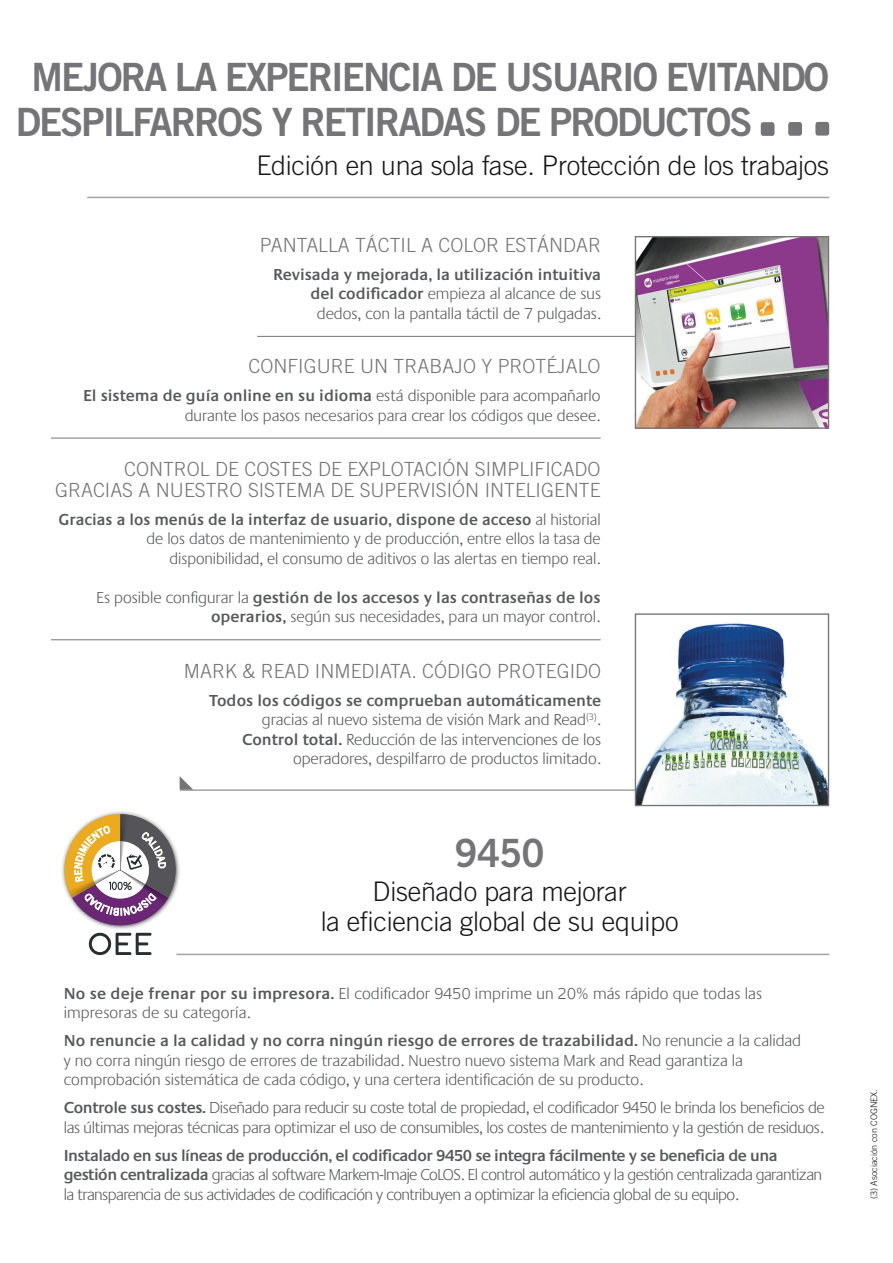
<style>
.page{position:relative;width:893px;height:1263px;background:#fff}
.page>*{position:absolute;margin:0;border:0;box-sizing:border-box;transform-origin:0 0}
.t1{font:39px/45px "Trade Gothic Bold Two";letter-spacing:-.05em;color:#757476}
.t2{font:300 27px/30px "Trade Gothic";letter-spacing:-.01em;color:#171518;text-align:center}
.t3{font:300 19.5px/21px "Trade Gothic";color:#757476;text-align:right}
.t4{font:300 16.5px/19.5px "Praxis";color:#57595a;text-align:right}
.t5{font:300 16.5px/19.5px "Praxis";letter-spacing:-.03em;color:#57595a}
.t6{font:300 16.5px/19.5px "Praxis";letter-spacing:-.02em;color:#57595a}
.t7{font:300 9px "Trade Gothic";color:#171518}
.s1{font-weight:600}
</style>
<div class="page">
<hr style="left:257px;top:336px;width:408px;height:1px;background:#757476">
<hr style="left:51px;top:639px;width:550px;height:1px;background:#757476">
<hr style="left:51px;top:438px;width:550px;height:1px;background:#757476">
<hr style="left:180px;top:790px;width:485px;height:1px;background:#757476">
<svg style="left:180px;top:776px;width:13px;height:14px"></svg>
<img style="left:637px;top:238px;width:190px;height:189px">
<div style="left:635px;top:236px;width:194px;height:193px;border:1px solid #757476"></div>
<img style="left:637px;top:623px;width:190px;height:181px">
<div style="left:635px;top:613px;width:194px;height:193px;border:1px solid #757476"></div>
<svg style="left:761px;top:122px;width:13px;height:14px"></svg>
<svg style="left:788px;top:122px;width:14px;height:14px"></svg>
<svg style="left:815px;top:122px;width:14px;height:14px"></svg>
<hr style="left:87px;top:197px;width:742px;height:1px;background:#a3a3a5">
<hr style="left:176px;top:954px;width:653px;height:1px;background:#a3a3a5">
<svg style="left:59px;top:809px;width:122px;height:122px"></svg>
<svg style="left:59px;top:814px;width:117px;height:141px"></svg>
<h1 class="t1" style="left:16px;top:54px;width:815px;text-indent:16px">MEJORA LA EXPERIENCIA DE USUARIO EVITANDO<br>DESPILFARROS Y RETIRADAS DE PRODUCTOS</h1>
<h2 class="t2" style="left:256px;top:150px;width:574px">Edición en una sola fase. Protección de los trabajos</h2>
<p class="t3" style="left:260px;top:234px;width:343px">PANTALLA TÁCTIL A COLOR ESTÁNDAR</p>
<p class="t4" style="left:273px;top:265px;width:330px"><span class="s1">Revisada y mejorada, la utilización intuitiva del codificador</span> empieza al alcance de sus dedos, con la pantalla táctil de 7 pulgadas.</p>
<p class="t3" style="left:248px;top:355px;width:354px">CONFIGURE UN TRABAJO Y PROTÉJALO</p>
<p class="t4" style="left:83px;top:386px;width:519px"><span class="s1">El sistema de guía online en su idioma</span> está disponible para acompañarlo durante los pasos necesarios para crear los códigos que desee.</p>
<p class="t3" style="left:55px;top:458px;width:547px">CONTROL DE COSTES DE EXPLOTACIÓN SIMPLIFICADO<br>GRACIAS A NUESTRO SISTEMA DE SUPERVISIÓN INTELIGENTE</p>
<p class="t4" style="left:59px;top:510px;width:543px"><span class="s1">Gracias a los menús de la interfaz de usuario, dispone de acceso</span> al historial de los datos de mantenimiento y de producción, entre ellos la tasa de disponibilidad, el consumo de aditivos o las alertas en tiempo real.</p>
<p class="t4" style="left:97px;top:588px;width:506px">Es posible configurar la <span class="s1">gestión de los accesos y las contraseñas de los operarios,</span> según sus necesidades, para un mayor control.</p>
<p class="t3" style="left:184px;top:660px;width:14px">mark</p>
<p class="t3" style="left:242px;top:660px;width:31px">&amp; read</p>
<p class="t3" style="left:315px;top:660px;width:288px">INMEDIATA. CÓDIGO PROTEGIDO</p>
<p class="t4" style="left:209px;top:691px;width:393px"><span class="s1">Todos los códigos se comprueban automáticamente </span>gracias al nuevo sistema de visión Mark and Read<sup>(3)</sup>.<br><span class="s1">Control total.</span> Reducción de las intervenciones de los operadores, despilfarro de productos limitado.</p>
<h1 class="t1" style="left:455px;top:830px;width:91px">9450</h1>
<h2 class="t2" style="left:321px;top:876px;width:359px">Diseñado para mejorar<br>la eficiencia global de su equipo</h2>
<p class="t4" style="left:64px;top:984px;width:700px;text-align:left"><span class="s1">No se deje frenar por su impresora.</span> El codificador 9450 imprime un 20% más rápido que todas las impresoras de su categoría.</p>
<p class="t4" style="left:64px;top:1031px;width:739px;text-align:left"><span class="s1">No renuncie a la calidad y no corra ningún riesgo de errores de trazabilidad.</span> No renuncie a la calidad y no corra ningún riesgo de errores de trazabilidad. Nuestro nuevo sistema Mark and Read garantiza la comprobación sistemática de cada código, y una certera identificación de su producto.</p>
<p class="t6" style="left:64px;top:1098px;width:762px"><span class="s1">Controle sus costes.</span> Diseñado para reducir su coste total de propiedad, el codificador 9450 le brinda los beneficios de las últimas mejoras técnicas para optimizar el uso de consumibles, los costes de mantenimiento y la gestión de residuos.</p>
<p class="t5" style="left:64px;top:1146px;width:760px"><span class="s1">Instalado en sus líneas de producción, el codificador 9450 se integra fácilmente y se beneficia de una gestión centralizada</span> gracias al software Markem-Imaje CoLOS. El control automático y la gestión centralizada garantizan la transparencia de sus actividades de codificación y contribuyen a optimizar la eficiencia global de su equipo.</p>
<p class="t7" style="left:869px;top:1199px;width:112px;rotate:-90deg">(3) Asociación con COGNEX.</p>
</div>
